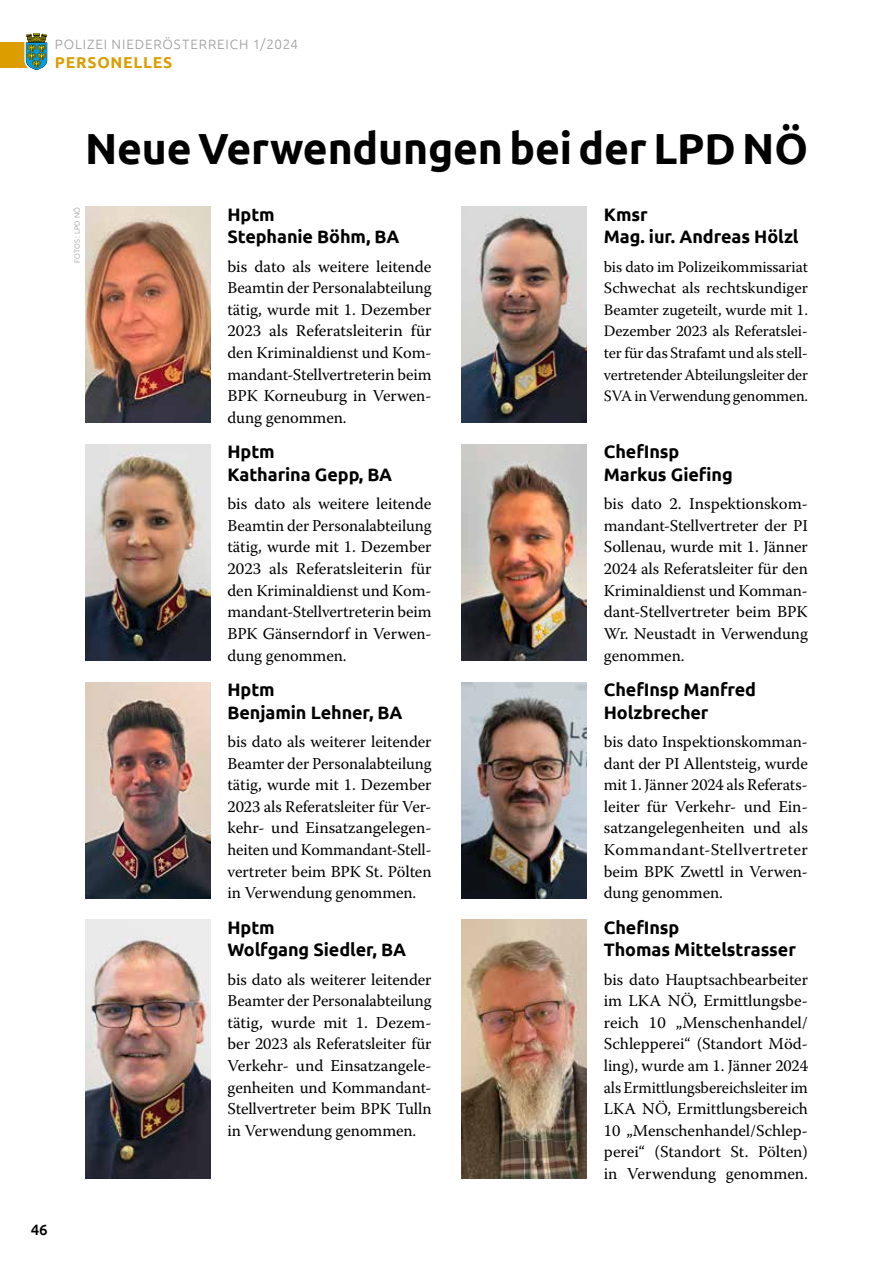
<style>
.page{position:relative;width:893px;height:1263px;background:#fff}
.page>*{position:absolute;margin:0;border:0;box-sizing:border-box;transform-origin:0 0}
.t1{font:700 43.5px "Ubuntu";letter-spacing:-.005em;color:#000}
.t2{font:700 18px/22.5px "Ubuntu";letter-spacing:-.005em;color:#000}
.t3{font:16.5px/21.6px "Warnock Pro";letter-spacing:-.005em;color:#000;text-align:justify}
.t4{font:15.75px/21.6px "Warnock Pro";letter-spacing:-.01em;color:#000;text-align:justify}
.t5{font:700 15.75px "Ubuntu";letter-spacing:.05em;color:#db9d00}
.t6{font:500 15px "Ubuntu";color:#000}
.t7{font:300 13.5px "Ubuntu";letter-spacing:.065em;color:#9d9c9c}
.t8{font:300 7.5px "Ubuntu";letter-spacing:.035em;color:#9d9c9c}
</style>
<div class="page">
<img style="left:85px;top:444px;width:125px;height:216px">
<img style="left:461px;top:920px;width:126px;height:259px">
<img style="left:461px;top:207px;width:126px;height:216px">
<img style="left:85px;top:682px;width:125px;height:216px">
<img style="left:85px;top:920px;width:125px;height:259px">
<img style="left:461px;top:444px;width:126px;height:216px">
<img style="left:461px;top:682px;width:126px;height:216px">
<img style="left:85px;top:207px;width:125px;height:216px">
<div style="left:0;top:43px;width:35px;height:25px;background:#db9d00"></div>
<svg style="left:24px;top:33px;width:24px;height:37px"></svg>
<p class="t7" style="left:55px;top:36px;width:245px">POLIZEI NIEDERÖSTERREICH 1/2024</p>
<p class="t5" style="left:55px;top:53px;width:119px">PERSONELLES</p>
<p class="t6" style="left:31px;top:1220px;width:19px">46</p>
<p class="t8" style="left:73px;top:263px;width:58px;rotate:-90deg">FOTOS: LPD NÖ</p>
<h1 class="t1" style="left:85px;top:122px;width:724px">Neue Verwendungen bei der LPD NÖ</h1>
<p class="t2" style="left:227px;top:203px;width:173px">Hptm<br>Stephanie Böhm, BA</p>
<p class="t3" style="left:227px;top:255px;width:206px">bis dato als weitere leitende Beamtin der Personalabteilung tätig, wurde mit 1. Dezember 2023 als Referatsleiterin für den Kriminaldienst und Kom&shy;mandant-Stellvertreterin beim BPK Korneuburg in Verwen&shy;dung genommen.</p>
<p class="t2" style="left:227px;top:440px;width:166px">Hptm<br>Katharina Gepp, BA</p>
<p class="t3" style="left:227px;top:493px;width:206px">bis dato als weitere leitende Beamtin der Personalabteilung tätig, wurde mit 1. Dezember 2023 als Referatsleiterin für den Kriminaldienst und Kom&shy;mandant-Stellvertreterin beim BPK Gänserndorf in Verwen&shy;dung genommen.</p>
<p class="t2" style="left:227px;top:678px;width:176px">Hptm<br>Benjamin Lehner, BA</p>
<p class="t3" style="left:227px;top:730px;width:206px">bis dato als weiterer leitender Beamter der Personalabteilung tätig, wurde mit 1. Dezember 2023 als Referatsleiter für Ver&shy;kehr- und Einsatzangelegen&shy;heiten und Kommandant-Stell&shy;vertreter beim BPK St. Pölten in Verwendung genommen.</p>
<p class="t2" style="left:227px;top:916px;width:180px">Hptm<br>Wolfgang Siedler, BA</p>
<p class="t3" style="left:227px;top:968px;width:206px">bis dato als weiterer leitender Beamter der Personalabteilung tätig, wurde mit 1. Dezem&shy;ber 2023 als Referatsleiter für Verkehr- und Einsatzangele&shy;genheiten und Kommandant-Stellvertreter beim BPK Tulln in Verwendung genommen.</p>
<p class="t2" style="left:604px;top:203px;width:196px">Kmsr<br>Mag. iur. Andreas Hölzl</p>
<p class="t4" style="left:604px;top:255px;width:206px">bis dato im Polizeikommissariat Schwechat als rechtskundiger Beamter zugeteilt, wurde mit 1.<br>Dezember 2023 als Referatslei&shy;ter für das Strafamt und als stell&shy;vertretender Abteilungsleiter der SVA in Verwendung genommen.</p>
<p class="t2" style="left:604px;top:440px;width:130px">ChefInsp<br>Markus Giefing</p>
<p class="t3" style="left:604px;top:493px;width:206px">bis dato 2. Inspektionskom&shy;mandant-Stellvertreter der PI Sollenau, wurde mit 1. Jänner 2024 als Referatsleiter für den Kriminaldienst und Komman&shy;dant-Stellvertreter beim BPK Wr. Neustadt in Verwendung genommen.</p>
<p class="t2" style="left:604px;top:678px;width:154px">ChefInsp Manfred<br>Holzbrecher</p>
<p class="t3" style="left:604px;top:730px;width:206px">bis dato Inspektionskomman&shy;dant der PI Allentsteig, wurde mit 1. Jänner 2024 als Referats&shy;leiter für Verkehr- und Ein&shy;satzangelegenheiten und als Kommandant-Stellvertreter beim BPK Zwettl in Verwen&shy;dung genommen.</p>
<p class="t2" style="left:604px;top:916px;width:194px">ChefInsp<br>Thomas Mittelstrasser</p>
<p class="t3" style="left:604px;top:968px;width:206px">bis dato Hauptsachbearbeiter im LKA NÖ, Ermittlungsbe&shy;reich 10 „Menschenhandel/ Schlepperei“ (Standort Möd&shy;ling), wurde am 1. Jänner 2024 als Ermittlungsbereichsleiter im LKA NÖ, Ermittlungsbereich 10 „Menschenhandel/Schlep&shy;perei“ (Standort St. Pölten) in Verwendung genommen.</p>
</div>
